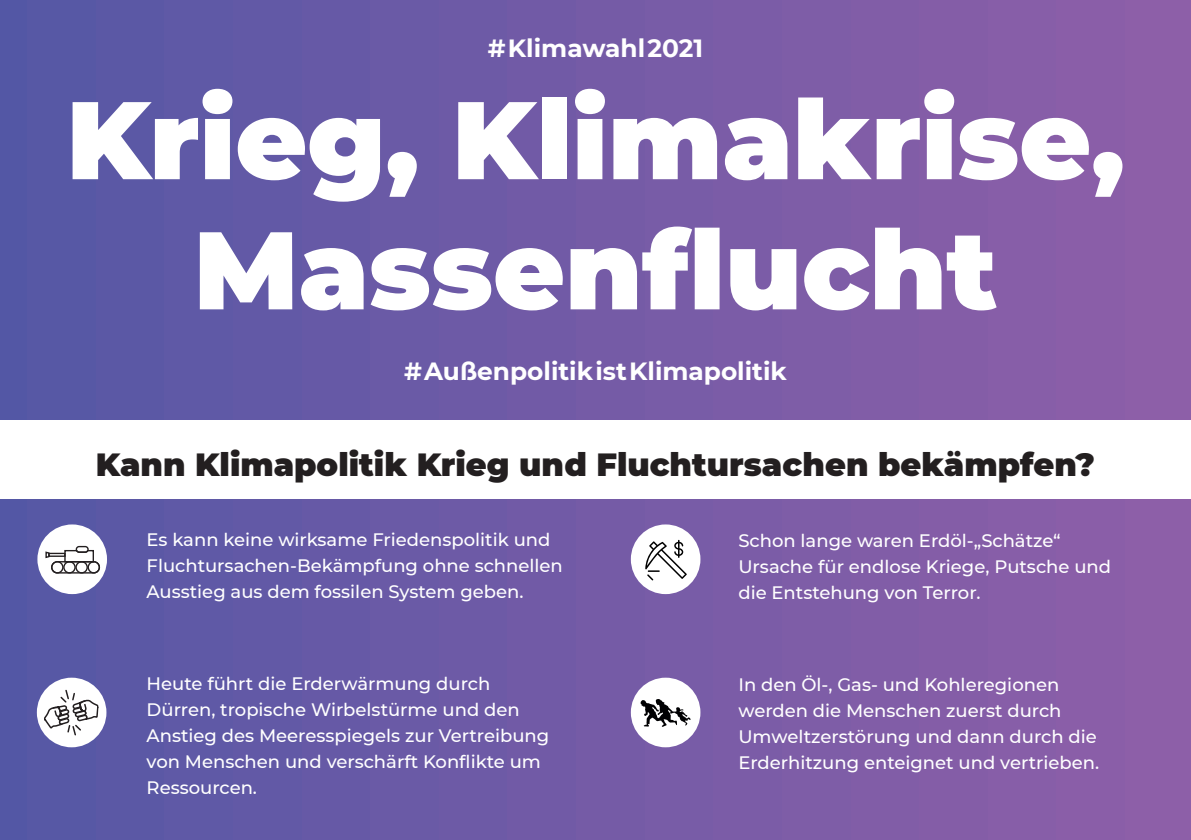
<style>
.page{position:relative;width:1191px;height:840px;background:#fff}
.page>*{position:absolute;margin:0;border:0;box-sizing:border-box;transform-origin:0 0}
.t1{font:900 110px "Montserrat";color:#fff}
.t2{font:900 32px "Montserrat";color:#231f20}
.t3{font:700 24.8px "Montserrat";color:#fff}
.t4{font:500 18px/26px "Montserrat";color:#fff}
</style>
<div class="page">
<div style="left:0;top:0;width:1191px;height:839px;background:linear-gradient(to right,#5658a5,#905fa8)"></div>
<div style="left:0;top:420px;width:1191px;height:78px;background:#fff"></div>
<div style="left:631px;top:524px;width:69px;height:69px;background:#fff;border-radius:50%"></div>
<svg style="left:645px;top:539px;width:42px;height:41px"></svg>
<div style="left:631px;top:677px;width:69px;height:69px;background:#fff;border-radius:50%"></div>
<svg style="left:640px;top:699px;width:51px;height:28px"></svg>
<div style="left:37px;top:524px;width:70px;height:69px;background:#fff;border-radius:50%"></div>
<div style="left:51px;top:560px;width:13px;height:13px;border:1px solid #231f20;border-radius:50%"></div>
<div style="left:63px;top:560px;width:13px;height:13px;border:1px solid #231f20;border-radius:50%"></div>
<div style="left:75px;top:560px;width:13px;height:13px;border:1px solid #231f20;border-radius:50%"></div>
<div style="left:88px;top:560px;width:12px;height:13px;border:1px solid #231f20;border-radius:50%"></div>
<div style="left:51px;top:560px;width:49px;height:13px;border:1px solid #231f20;border-radius:6px"></div>
<svg style="left:64px;top:549px;width:31px;height:14px"></svg>
<div style="left:76px;top:545px;width:13px;height:7px;border:1px solid #231f20;border-radius:3px"></div>
<div style="left:48px;top:552px;width:18px;height:4px;border:1px solid #231f20"></div>
<svg style="left:45px;top:551px;width:5px;height:7px"></svg>
<div style="left:37px;top:677px;width:69px;height:69px;background:#fff;border-radius:50%"></div>
<svg style="left:44px;top:689px;width:55px;height:46px"></svg>
<p class="t3" style="left:488px;top:30px;width:217px">#Klimawahl2021</p>
<p class="t1" style="left:66px;top:57px;width:1059px">Krieg, Klimakrise,</p>
<p class="t1" style="left:194px;top:187px;width:805px">Massenflucht</p>
<p class="t3" style="left:404px;top:353px;width:384px">#AußenpolitikistKlimapolitik</p>
<p class="t2" style="left:96px;top:440px;width:1000px">Kann Klimapolitik Krieg und Fluchtursachen bekämpfen?</p>
<p class="t4" style="left:147px;top:525px;width:418px">Es kann keine wirksame Friedenspolitik und<br>Fluchtursachen-Bekämpfung ohne schnellen<br>Ausstieg aus dem fossilen System geben.</p>
<p class="t4" style="left:147px;top:669px;width:404px">Heute führt die Erderwärmung durch Dürren, tropische Wirbelstürme und den Anstieg des Meeresspiegels zur Vertreibung von Menschen und verschärft Konflikte um Ressourcen.</p>
<p class="t4" style="left:738px;top:526px;width:324px">Schon lange waren Erdöl-„Schätze“</p>
<p class="t4" style="left:738px;top:552px;width:374px">Ursache für endlose Kriege, Putsche und</p>
<p class="t4" style="left:738px;top:578px;width:244px">die Entstehung von Terror.</p>
<p class="t4" style="left:738px;top:670px;width:362px">In den Öl-, Gas- und Kohleregionen werden die Menschen zuerst durch Umweltzerstörung und dann durch die Erderhitzung enteignet und vertrieben.</p>
</div>
